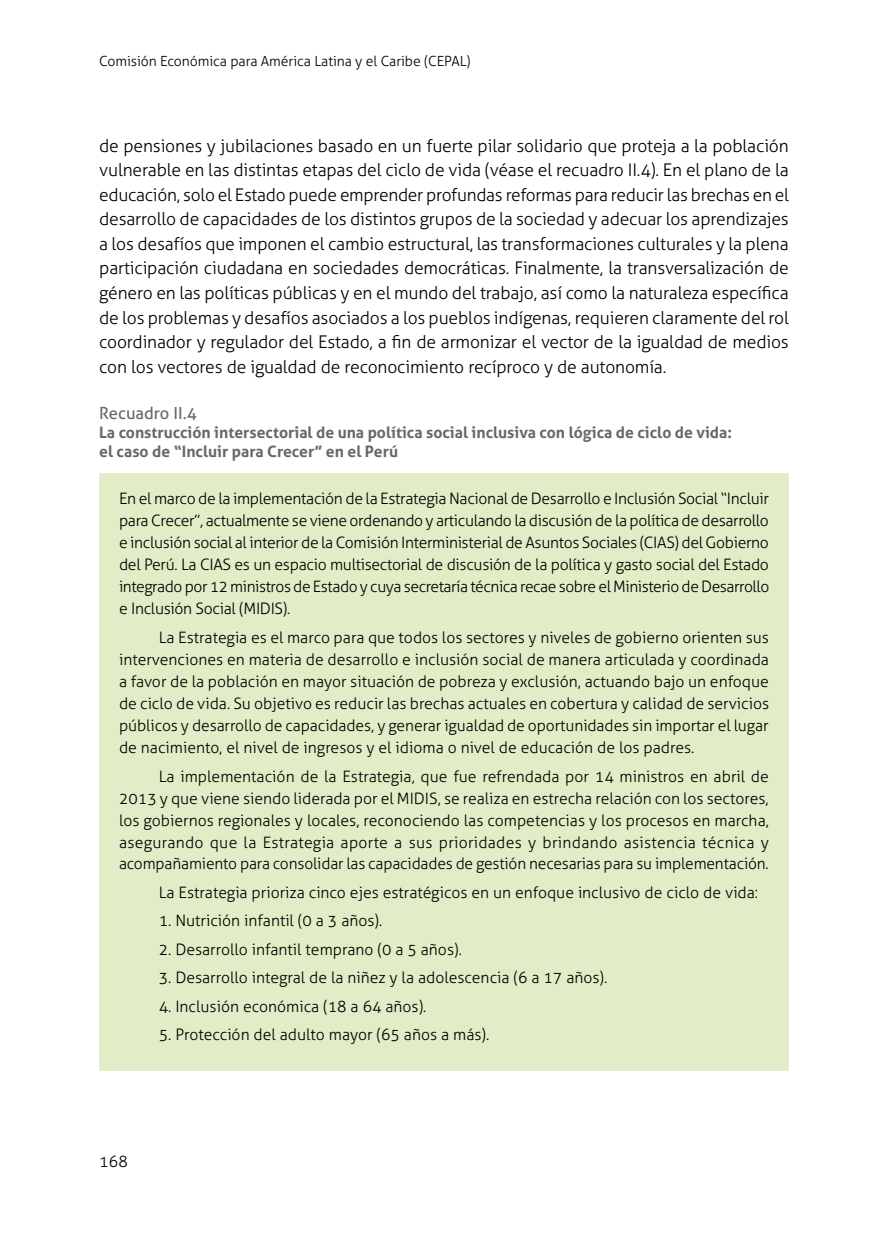
<style>
.page{position:relative;width:893px;height:1241px;background:#fff}
.page>*{position:absolute;margin:0;border:0;box-sizing:border-box;transform-origin:0 0}
.t1{font:300 17.5px/24.5px "Aller";letter-spacing:-.01em;color:#000;text-align:justify}
.t2{font:17.5px "Aller Light 2";letter-spacing:-.01em;color:#000}
.t3{font:16.62px "Aller";color:#68676c}
.t4{font:300 15.75px/21.9px "Aller";color:#000;text-align:justify}
.t5{font:15.75px/21.9px "Aller Light 2";letter-spacing:-.005em;color:#000;text-align:justify}
.t6{font:300 15.75px/21.9px "Aller";letter-spacing:-.02em;color:#000}
.t7{font:700 15.75px/18.9px "Aller";color:#68676c}
.t8{font:300 14px "Aller";letter-spacing:-.005em;color:#000}
.s1{font-family:"Aller";font-weight:300}
</style>
<div class="page">
<div style="left:99px;top:473px;width:690px;height:597px;background:#e2ecc6"></div>
<p class="t8" style="left:99px;top:53px;width:373px">Comisión Económica para América Latina y el Caribe (CEPAL)</p>
<p class="t1" style="left:99px;top:133px;width:691px">de pensiones y jubilaciones basado en un fuerte pilar solidario que proteja a la población vulnerable en las distintas etapas del ciclo de vida (véase el recuadro II.4). En el plano de la educación, solo el Estado puede emprender profundas reformas para reducir las brechas en el desarrollo de capacidades de los distintos grupos de la sociedad y adecuar los aprendizajes a los desafíos que imponen el cambio estructural, las transformaciones culturales y la plena participación ciudadana en sociedades democráticas. Finalmente, la transversalización de</p>
<p class="t2" style="left:99px;top:282px;width:691px">género en las políticas públicas y en el mundo del trabajo, así como la naturaleza específica</p>
<p class="t1" style="left:99px;top:305px;width:691px">de los problemas y desafíos asociados a los pueblos indígenas, requieren claramente del rol</p>
<p class="t2" style="left:99px;top:331px;width:691px">coordinador y regulador del Estado, a fin de armonizar el vector de la igualdad de medios</p>
<p class="t1" style="left:99px;top:354px;width:569px">con los vectores de igualdad de reconocimiento recíproco y de autonomía.</p>
<p class="t3" style="left:99px;top:402px;width:99px">Recuadro II.4</p>
<p class="t7" style="left:99px;top:422px;width:634px">La construcción intersectorial de una política social inclusiva con lógica de ciclo de vida: el caso de “Incluir para Crecer” en el Perú</p>
<p class="t5" style="left:119px;top:487px;width:652px"><span class="s1">En el m</span>arco de la implementación de la Estrategia Nacional de Desarrollo e Inclusión Social “Incluir</p>
<p class="t6" style="left:119px;top:509px;width:651px">para Crecer”, actualmente se viene ordenando y articulando la discusión de la política de desarrollo e inclusión social al interior de la Comisión Interministerial de Asuntos Sociales (CIAS) del Gobierno</p>
<p class="t5" style="left:119px;top:553px;width:652px">del Perú. La CIAS es un espacio multisectorial de discusión de la política y gasto social del Estado integrado por 12 ministros de Estado y cuya secretaría técnica recae sobre el Ministerio de Desarrollo e Inclusión Social (MIDIS).</p>
<p class="t4" style="left:119px;top:626px;width:652px;text-indent:40px">La Estrategia es el marco para que todos los sectores y niveles de gobierno orienten sus intervenciones en materia de desarrollo e inclusión social de manera articulada y coordinada a favor de la población en mayor situación de pobreza y exclusión, actuando bajo un enfoque de ciclo de vida. Su objetivo es reducir las brechas actuales en cobertura y calidad de servicios</p>
<p class="t5" style="left:119px;top:714px;width:651px">públicos y desarrollo de capacidades, y generar igualdad de oportunidades sin importar el lugar</p>
<p class="t4" style="left:159px;top:732px;width:612px;line-height:29.2px;text-indent:-40px">de nacimiento, el nivel de ingresos y el idioma o nivel de educación de los padres.<br>La implementación de la Estrategia, que fue refrendada por 14 ministros en abril de</p>
<p class="t5" style="left:119px;top:787px;width:651px">2013 y que viene siendo liderada por el MIDIS, se realiza en estrecha relación con los sectores,</p>
<p class="t4" style="left:119px;top:809px;width:651px">los gobiernos regionales y locales, reconociendo las competencias y los procesos en marcha, asegurando que la Estrategia aporte a sus prioridades y brindando asistencia técnica y acompañamiento para consolidar las capacidades de gestión necesarias para su implementación.</p>
<p class="t4" style="left:159px;top:881px;width:601px">La Estrategia prioriza cinco ejes estratégicos en un enfoque inclusivo de ciclo de vida:</p>
<p class="t4" style="left:159px;top:909px;width:225px">1. Nutrición infantil (0 a 3 años).</p>
<p class="t5" style="left:159px;top:938px;width:305px">2. Desarrollo infantil temprano (0 a 5 años).</p>
<p class="t5" style="left:159px;top:966px;width:450px">3. Desarrollo integral de la niñez y la adolescencia (6 a 17 años).</p>
<p class="t4" style="left:159px;top:995px;width:269px">4. Inclusión económica (18 a 64 años).</p>
<p class="t4" style="left:159px;top:1023px;width:332px">5. Protección del adulto mayor (65 años a más).</p>
<p class="t4" style="left:99px;top:1150px;width:30px">168</p>
</div>
